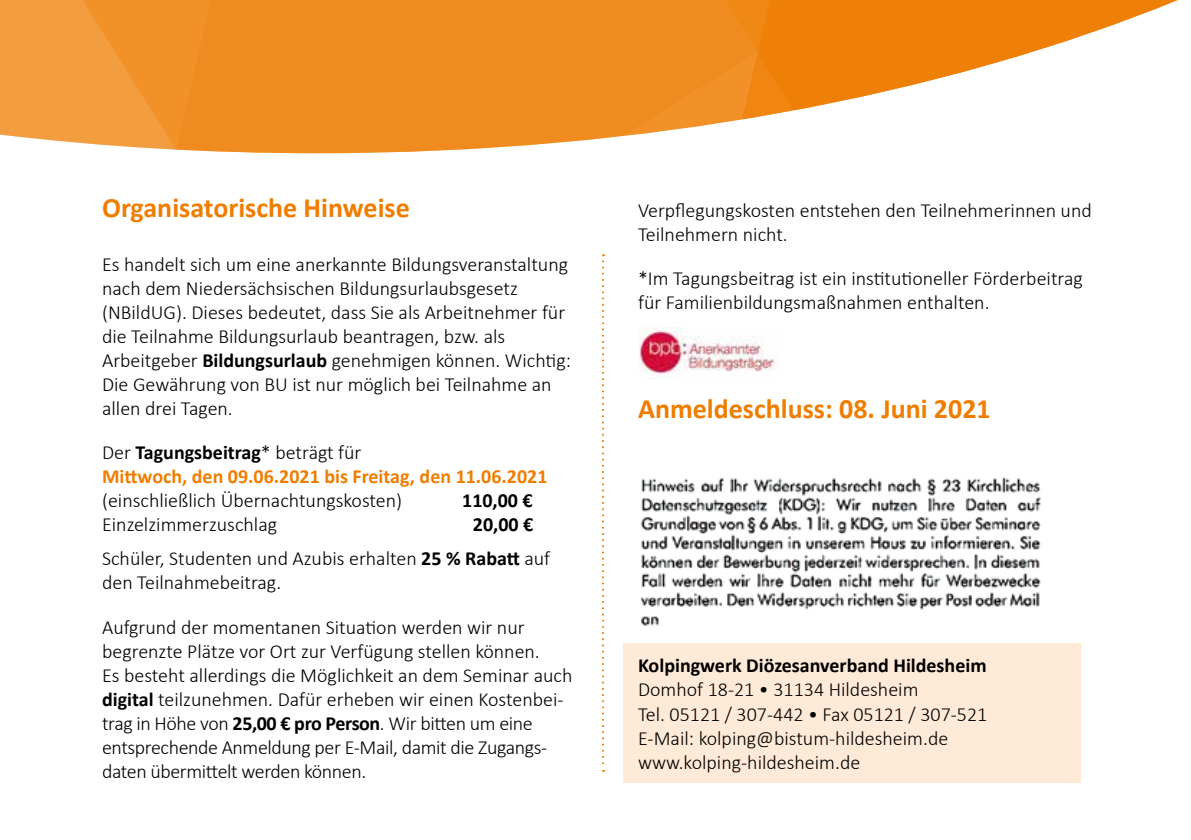
<style>
.page{position:relative;width:1191px;height:840px;background:#fff}
.page>*{position:absolute;margin:0;border:0;box-sizing:border-box;transform-origin:0 0}
.t1{font:700 28px "Calibri";color:#ef7d00}
.t2{font:300 20px/24px "Calibri";color:#000}
.t3{font:700 20px/24px "Calibri";color:#ef7d00}
.t4{font:700 20px "Calibri";color:#000}
.s1{font-weight:700}
.s2{font-weight:300;color:#000}
.s3{color:#000}
</style>
<div class="page">
<div style="left:277px;top:0;width:408px;height:153px;background:#f08c1f"></div>
<svg style="left:0;top:0;width:277px;height:153px;background:#f19938"></svg>
<svg style="left:685px;top:0;width:492px;height:128px"></svg>
<img style="left:638px;top:327px;width:137px;height:51px">
<svg style="left:602px;top:254px;width:2px;height:517px"></svg>
<div style="left:624px;top:643px;width:457px;height:139px;background:#feead6"></div>
<img style="left:640px;top:477px;width:401px;height:149px">
<h1 class="t1" style="left:102px;top:190px;width:309px">Organisatorische Hinweise</h1>
<p class="t2" style="left:102px;top:251px;width:470px">Es handelt sich um eine anerkannte Bildungsveranstaltung nach dem Niedersächsischen Bildungsurlaubsgesetz (NBildUG). Dieses bedeutet, dass Sie als Arbeitnehmer für die Teilnahme Bildungsurlaub beantragen, bzw. als Arbeitgeber <span class="s1">Bildungsurlaub</span> genehmigen können. Wichtig:<br>Die Gewährung von BU ist nur möglich bei Teilnahme an allen drei Tagen.</p>
<p class="t3" style="left:102px;top:440px;width:447px"><span class="s2">Der</span> <span class="s3">Tagungsbeitrag</span><span class="s2">* beträgt für<br></span>Mittwoch, den 09.06.2021 bis Freitag, den 11.06.2021</p>
<p class="t2" style="left:102px;top:487px;width:302px">(einschließlich Übernachtungskosten)</p>
<p class="t4" style="left:462px;top:487px;width:72px">110,00 €</p>
<p class="t2" style="left:102px;top:511px;width:176px">Einzelzimmerzuschlag</p>
<p class="t2" style="left:102px;top:506px;width:449px;line-height:34px;text-indent:371px"><span class="s1">20,00 €<br></span>Schüler, Studenten und Azubis erhalten <span class="s1">25 % Rabatt</span> auf</p>
<p class="t2" style="left:102px;top:569px;width:181px">den Teilnahmebeitrag.</p>
<p class="t2" style="left:102px;top:613px;width:472px">Aufgrund der momentanen Situation werden wir nur begrenzte Plätze vor Ort zur Verfügung stellen können.<br>Es besteht allerdings die Möglichkeit an dem Seminar auch <span class="s1">digital</span> teilzunehmen. Dafür erheben wir einen Kostenbei&shy;trag in Höhe von <span class="s1">25,00 € pro Person</span>. Wir bitten um eine entsprechende Anmeldung per E-Mail, damit die Zugangs&shy;daten übermittelt werden können.</p>
<p class="t2" style="left:638px;top:197px;width:455px">Verpflegungskosten entstehen den Teilnehmerinnen und<br>Teilnehmern nicht.</p>
<p class="t2" style="left:638px;top:265px;width:446px">*Im Tagungsbeitrag ist ein institutioneller Förderbeitrag für Familienbildungsmaßnahmen enthalten.</p>
<h1 class="t1" style="left:638px;top:391px;width:354px">Anmeldeschluss: 08. Juni 2021</h1>
<p class="t4" style="left:638px;top:652px;width:350px">Kolpingwerk Diözesanverband Hildesheim</p>
<p class="t2" style="left:638px;top:676px;width:351px">Domhof 18-21 • 31134 Hildesheim<br>Tel. 05121 / 307-442 • Fax 05121 / 307-521<br>E-Mail: kolping@bistum-hildesheim.de www.kolping-hildesheim.de</p>
</div>
